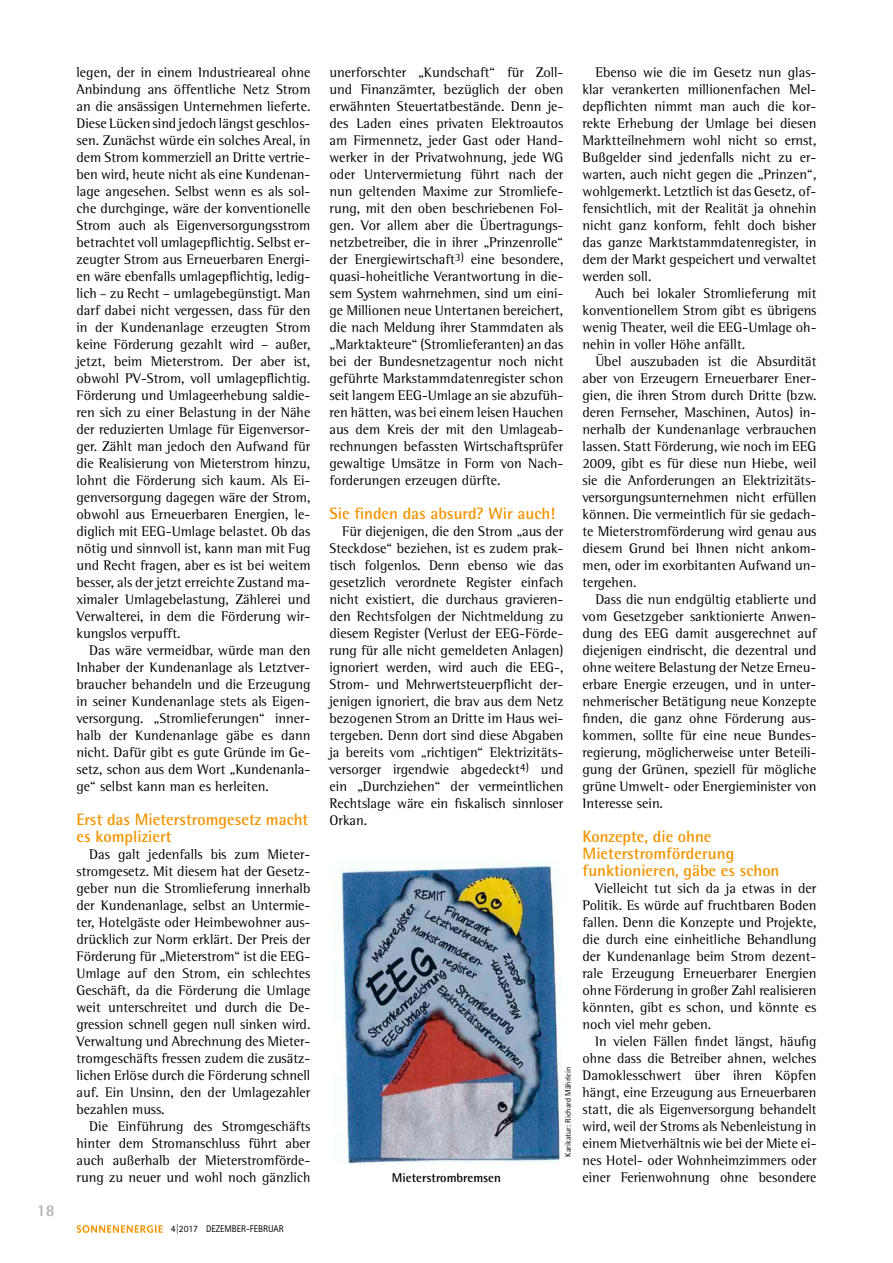
<style>
.page{position:relative;width:893px;height:1263px;background:#fff}
.page>*{position:absolute;margin:0;border:0;box-sizing:border-box;transform-origin:0 0}
.t1{font:700 16.5px/17px "Rotis Semi Sans Std";color:#f29400}
.t2{font:700 16.5px "Rotis Semi Sans Std";color:#b1b3b4}
.t3{font:14.25px/17px "Rotis Semi Serif Std";color:#000;text-align:justify}
.t4{font:700 12.75px "Rotis Semi Sans Std";color:#000}
.t5{font:9.75px "Rotis Sans Serif Std";color:#000}
.t6{font:8.25px "Rotis Semi Sans Std";color:#000}
.s1{font-size:13.5px}
</style>
<div class="page">
<svg style="left:77px;top:1225px;width:86px;height:8px"></svg>
<img style="left:334px;top:860px;width:228px;height:305px">
<p class="t2" style="left:37px;top:1200px;width:19px">18</p>
<p class="t3" style="left:77px;top:63px;width:235px">legen, der in einem Industrieareal ohne Anbindung ans öffentliche Netz Strom an die ansässigen Unternehmen lieferte.<br>Diese Lücken sind jedoch längst geschlos&shy;sen. Zunächst würde ein solches Areal, in dem Strom kommerziell an Dritte vertrie&shy;ben wird, heute nicht als eine Kundenan&shy;lage angesehen. Selbst wenn es als sol&shy;che durchginge, wäre der konventionelle Strom auch als Eigenversorgungsstrom betrachtet voll umlagepflichtig. Selbst er&shy;zeugter Strom aus Erneuerbaren Energi&shy;en wäre ebenfalls umlagepflichtig, ledig&shy;lich <span class="s1">–</span> zu Recht – umlagebegünstigt. Man darf dabei nicht vergessen, dass für den in der Kundenanlage erzeugten Strom keine Förderung gezahlt wird – außer, jetzt, beim Mieterstrom. Der aber ist, obwohl PV-Strom, voll umlagepflichtig.<br>Förderung und Umlageerhebung saldie&shy;ren sich zu einer Belastung in der Nähe der reduzierten Umlage für Eigenversor&shy;ger. Zählt man jedoch den Aufwand für die Realisierung von Mieterstrom hinzu, lohnt die Förderung sich kaum. Als Ei&shy;genversorgung dagegen wäre der Strom, obwohl aus Erneuerbaren Energien, le&shy;diglich mit EEG-Umlage belastet. Ob das nötig und sinnvoll ist, kann man mit Fug und Recht fragen, aber es ist bei weitem besser, als der jetzt erreichte Zustand ma&shy;ximaler Umlagebelastung, Zählerei und Verwalterei, in dem die Förderung wir&shy;kungslos verpufft.</p>
<p class="t3" style="left:77px;top:642px;width:235px;text-indent:13px">Das wäre vermeidbar, würde man den Inhaber der Kundenanlage als Letztver&shy;braucher behandeln und die Erzeugung in seiner Kundenanlage stets als Eigen&shy;versorgung. „Stromlieferungen“ inner&shy;halb der Kundenanlage gäbe es dann nicht. Dafür gibt es gute Gründe im Ge&shy;setz, schon aus dem Wort „Kundenanla&shy;ge“ selbst kann man es herleiten.</p>
<p class="t1" style="left:77px;top:811px;width:233px">Erst das Mieterstromgesetz macht es kompliziert</p>
<p class="t3" style="left:77px;top:846px;width:235px;text-indent:13px">Das galt jedenfalls bis zum Mieter&shy;stromgesetz. Mit diesem hat der Gesetz&shy;geber nun die Stromlieferung innerhalb der Kundenanlage, selbst an Untermie&shy;ter, Hotelgäste oder Heimbewohner aus&shy;drücklich zur Norm erklärt. Der Preis der Förderung für „Mieterstrom“ ist die EEG-Umlage auf den Strom, ein schlechtes Geschäft, da die Förderung die Umlage weit unterschreitet und durch die De&shy;gression schnell gegen null sinken wird.<br>Verwaltung und Abrechnung des Mieter&shy;tromgeschäfts fressen zudem die zusätz&shy;lichen Erlöse durch die Förderung schnell auf. Ein Unsinn, den der Umlagezahler bezahlen muss.</p>
<p class="t3" style="left:77px;top:1118px;width:235px;text-indent:13px">Die Einführung des Stromgeschäfts hinter dem Stromanschluss führt aber auch außerhalb der Mieterstromförde&shy;rung zu neuer und wohl noch gänzlich</p>
<p class="t5" style="left:171px;top:1223px;width:114px">4|2017 DEZEMBER-FEBRUAR</p>
<p class="t3" style="left:330px;top:63px;width:235px">unerforschter „Kundschaft“ für Zoll&shy;und Finanzämter, bezüglich der oben erwähnten Steuertatbestände. Denn je&shy;des Laden eines privaten Elektroautos am Firmennetz, jeder Gast oder Hand&shy;werker in der Privatwohnung, jede WG oder Untervermietung führt nach der nun geltenden Maxime zur Stromliefe&shy;rung, mit den oben beschriebenen Fol&shy;gen. Vor allem aber die Übertragungs&shy;netzbetreiber, die in ihrer „Prinzenrolle“ der Energiewirtschaft<sup>3)</sup> eine besondere, quasi-hoheitliche Verantwortung in die&shy;sem System wahrnehmen, sind um eini&shy;ge Millionen neue Untertanen bereichert, die nach Meldung ihrer Stammdaten als „Marktakteure“ (Stromlieferanten) an das bei der Bundesnetzagentur noch nicht geführte Markstammdatenregister schon seit langem EEG-Umlage an sie abzufüh&shy;ren hätten, was bei einem leisen Hauchen aus dem Kreis der mit den Umlageab&shy;rechnungen befassten Wirtschaftsprüfer gewaltige Umsätze in Form von Nach&shy;forderungen erzeugen dürfte.</p>
<p class="t1" style="left:330px;top:504px;width:227px">Sie finden das absurd? Wir auch!</p>
<p class="t3" style="left:330px;top:522px;width:235px;text-indent:13px">Für diejenigen, die den Strom „aus der Steckdose“ beziehen, ist es zudem prak&shy;tisch folgenlos. Denn ebenso wie das gesetzlich verordnete Register einfach nicht existiert, die durchaus gravieren&shy;den Rechtsfolgen der Nichtmeldung zu diesem Register (Verlust der EEG-Förde&shy;rung für alle nicht gemeldeten Anlagen) ignoriert werden, wird auch die EEG-, Strom- und Mehrwertsteuerpflicht der&shy;jenigen ignoriert, die brav aus dem Netz bezogenen Strom an Dritte im Haus wei&shy;tergeben. Denn dort sind diese Abgaben ja bereits vom „richtigen“ Elektrizitäts&shy;versorger irgendwie abgedeckt<sup>4)</sup> und ein „Durchziehen“ der vermeintlichen Rechtslage wäre ein fiskalisch sinnloser Orkan.</p>
<p class="t6" style="left:563px;top:1157px;width:91px;rotate:-90deg">Karikatur: Richard Mährlein</p>
<p class="t3" style="left:583px;top:63px;width:235px;text-indent:13px">Ebenso wie die im Gesetz nun glas&shy;klar verankerten millionenfachen Mel&shy;depflichten nimmt man auch die kor&shy;rekte Erhebung der Umlage bei diesen Marktteilnehmern wohl nicht so ernst, Bußgelder sind jedenfalls nicht zu er&shy;warten, auch nicht gegen die „Prinzen“, wohlgemerkt. Letztlich ist das Gesetz, of&shy;fensichtlich, mit der Realität ja ohnehin nicht ganz konform, fehlt doch bisher das ganze Marktstammdatenregister, in dem der Markt gespeichert und verwaltet werden soll.</p>
<p class="t3" style="left:583px;top:284px;width:235px;text-indent:13px">Auch bei lokaler Stromlieferung mit konventionellem Strom gibt es übrigens wenig Theater, weil die EEG-Umlage oh&shy;nehin in voller Höhe anfällt.</p>
<p class="t3" style="left:583px;top:352px;width:235px;text-indent:13px">Übel auszubaden ist die Absurdität aber von Erzeugern Erneuerbarer Ener&shy;gien, die ihren Strom durch Dritte (bzw. deren Fernseher, Maschinen, Autos) in&shy;nerhalb der Kundenanlage verbrauchen lassen. Statt Förderung, wie noch im EEG 2009, gibt es für diese nun Hiebe, weil sie die Anforderungen an Elektrizitäts&shy;versorgungsunternehmen nicht erfüllen können. Die vermeintlich für sie gedach&shy;te Mieterstromförderung wird genau aus diesem Grund bei Ihnen nicht ankom&shy;men, oder im exorbitanten Aufwand un&shy;tergehen.</p>
<p class="t3" style="left:583px;top:591px;width:235px;text-indent:13px">Dass die nun endgültig etablierte und vom Gesetzgeber sanktionierte Anwen&shy;dung des EEG damit ausgerechnet auf diejenigen eindrischt, die dezentral und ohne weitere Belastung der Netze Erneu&shy;erbare Energie erzeugen, und in unter&shy;nehmerischer Betätigung neue Konzepte finden, die ganz ohne Förderung aus&shy;kommen, sollte für eine neue Bundes&shy;regierung, möglicherweise unter Beteili&shy;gung der Grünen, speziell für mögliche grüne Umwelt- oder Energieminister von Interesse sein.</p>
<p class="t1" style="left:583px;top:828px;width:198px">Konzepte, die ohne<br>Mieterstromförderung funktionieren, gäbe es schon</p>
<p class="t3" style="left:583px;top:880px;width:235px;text-indent:13px">Vielleicht tut sich da ja etwas in der Politik. Es würde auf fruchtbaren Boden fallen. Denn die Konzepte und Projekte, die durch eine einheitliche Behandlung der Kundenanlage beim Strom dezent&shy;rale Erzeugung Erneuerbarer Energien ohne Förderung in großer Zahl realisieren könnten, gibt es schon, und könnte es noch viel mehr geben.</p>
<p class="t3" style="left:583px;top:1033px;width:235px;text-indent:13px">In vielen Fällen findet längst, häufig ohne dass die Betreiber ahnen, welches Damoklesschwert über ihren Köpfen hängt, eine Erzeugung aus Erneuerbaren statt, die als Eigenversorgung behandelt wird, weil der Stroms als Nebenleistung in einem Mietverhältnis wie bei der Miete ei&shy;nes Hotel- oder Wohnheimzimmers oder</p>
<p class="t4" style="left:392px;top:1170px;width:111px">Mieterstrombremsen</p>
<p class="t3" style="left:583px;top:1169px;width:235px">einer Ferienwohnung ohne besondere</p>
</div>
